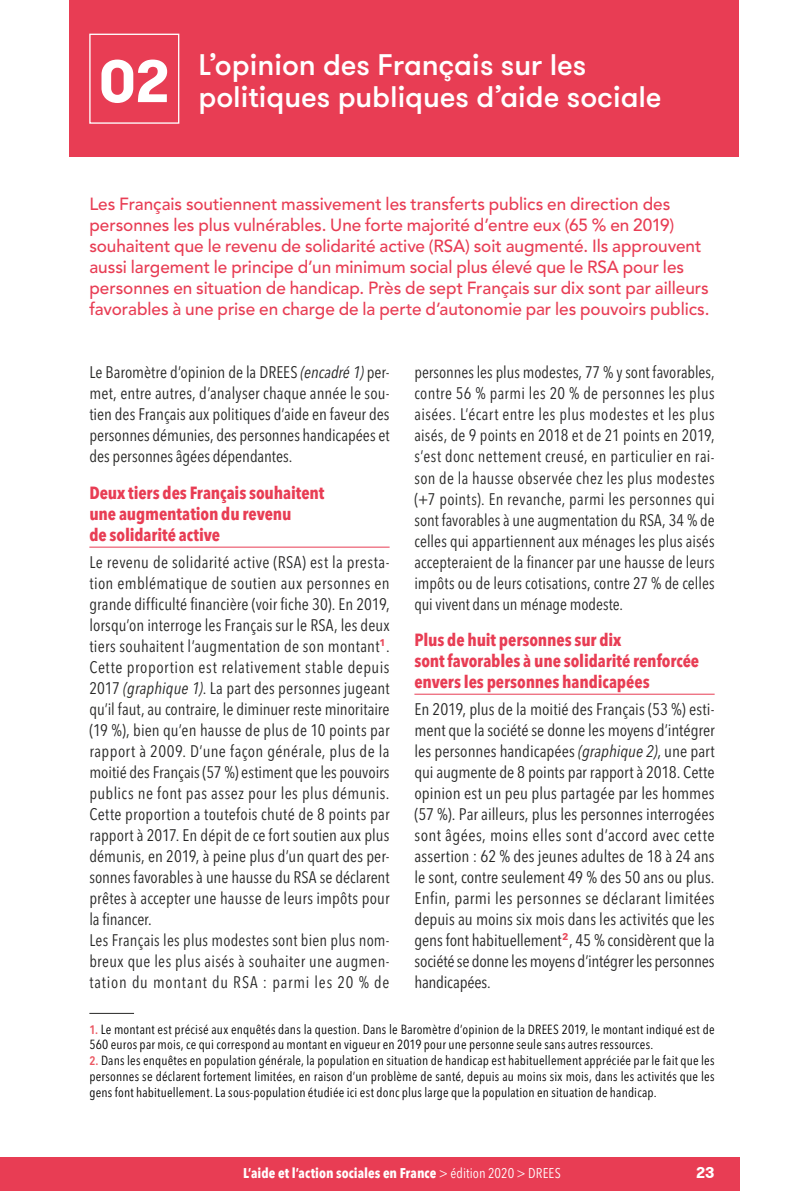
<style>
.page{position:relative;width:794px;height:1191px;background:#fff}
.page>*{position:absolute;margin:0;border:0;box-sizing:border-box;transform-origin:0 0}
.t1{font:500 29.75px/32.4px "GT Walsheim";letter-spacing:-.005em;color:#fff}
.t2{font:500 17.5px/21px "Avenir LT Std";color:#e83d54}
.t3{font:700 condensed 17.5px/21px "Avenir Next LT Pro";letter-spacing:-.005em;color:#e83d54}
.t4{font:condensed 16.62px/21px "Avenir Next LT Pro";letter-spacing:.005em;color:#272726;text-align:justify}
.t5{font:700 15.75px "GT Walsheim";color:#fff}
.t6{font:700 condensed 14px "Avenir Next LT Pro";color:#fff}
.t7{font:condensed 13.12px/15.8px "Avenir Next LT Pro";letter-spacing:.015em;color:#000}
.s1{font-style:italic}
.s2{font-weight:600;font-size:12.25px;color:#eb5762}
.s3{font-weight:400}
</style>
<div class="page">
<div style="left:0;top:1157px;width:739px;height:34px;background:#e83d54"></div>
<div style="left:69px;top:0;width:670px;height:156px;background:#e83d54"></div>
<div style="left:89px;top:34px;width:90px;height:90px;border:1px solid #fff"></div>
<hr style="left:89px;top:547px;width:300px;height:1px;background:#e83d54">
<hr style="left:414px;top:694px;width:300px;height:1px;background:#e83d54">
<hr style="left:89px;top:1013px;width:45px;height:1px;background:#272726">
<h1 class="t1" style="left:99px;top:47px;width:564px;text-indent:99px">L’opinion des Français sur les<br><sup>02</sup> politiques publiques d’aide sociale</h1>
<p class="t2" style="left:89px;top:194px;width:621px">Les Français soutiennent massivement les transferts publics en direction des personnes les plus vulnérables. Une forte majorité d’entre eux (65 % en 2019) souhaitent que le revenu de solidarité active (RSA) soit augmenté. Ils approuvent aussi largement le principe d’un minimum social plus élevé que le RSA pour les personnes en situation de handicap. Près de sept Français sur dix sont par ailleurs favorables à une prise en charge de la perte d’autonomie par les pouvoirs publics.</p>
<p class="t4" style="left:414px;top:362px;width:302px">personnes les plus modestes, 77 % y sont favorables, contre 56 % parmi les 20 % de personnes les plus aisées. L’écart entre les plus modestes et les plus aisés, de 9 points en 2018 et de 21 points en 2019, s’est donc nettement creusé, en particulier en rai&shy;son de la hausse observée chez les plus modestes (+7 points). En revanche, parmi les personnes qui sont favorables à une augmentation du RSA, 34 % de celles qui appartiennent aux ménages les plus aisés accepteraient de la financer par une hausse de leurs impôts ou de leurs cotisations, contre 27 % de celles qui vivent dans un ménage modeste.</p>
<p class="t3" style="left:414px;top:629px;width:286px">Plus de huit personnes sur dix<br>sont favorables à une solidarité renforcée envers les personnes handicapées</p>
<p class="t4" style="left:414px;top:698px;width:302px;text-align:left">En 2019, plus de la moitié des Français (53 %) esti&shy;ment que la société se donne les moyens d’intégrer les personnes handicapées <span class="s1">(graphique 2)</span>, une part qui augmente de 8 points par rapport à 2018. Cette opinion est un peu plus partagée par les hommes (57 %). Par ailleurs, plus les personnes interrogées sont âgées, moins elles sont d’accord avec cette assertion : 62 % des jeunes adultes de 18 à 24 ans le sont, contre seulement 49 % des 50 ans ou plus.<br>Enfin, parmi les personnes se déclarant limitées depuis au moins six mois dans les activités que les gens font habituellement<sup>2</sup>, 45 % considèrent que la société se donne les moyens d’intégrer les personnes handicapées.</p>
<p class="t7" style="left:89px;top:1021px;width:626px"><span class="s2">1.</span> Le montant est précisé aux enquêtés dans la question. Dans le Baromètre d’opinion de la DREES 2019, le montant indiqué est de<br>560 euros par mois, ce qui correspond au montant en vigueur en 2019 pour une personne seule sans autres ressources.</p>
<p class="t7" style="left:89px;top:1052px;width:627px;text-align:justify"><span class="s2">2.</span> Dans les enquêtes en population générale, la population en situation de handicap est habituellement appréciée par le fait que les personnes se déclarent fortement limitées, en raison d’un problème de santé, depuis au moins six mois, dans les activités que les gens font habituellement. La sous-population étudiée ici est donc plus large que la population en situation de handicap.</p>
<p class="t4" style="left:89px;top:362px;width:302px">Le Baromètre d’opinion de la DREES <span class="s1">(encadré 1)</span> per&shy;met, entre autres, d’analyser chaque année le sou&shy;tien des Français aux politiques d’aide en faveur des personnes démunies, des personnes handicapées et des personnes âgées dépendantes.</p>
<p class="t3" style="left:89px;top:482px;width:236px">Deux tiers des Français souhaitent une augmentation du revenu<br>de solidarité active</p>
<p class="t4" style="left:89px;top:551px;width:302px;text-align:left">Le revenu de solidarité active (RSA) est la presta&shy;tion emblématique de soutien aux personnes en grande difficulté financière (voir fiche 30). En 2019, lorsqu’on interroge les Français sur le RSA, les deux tiers souhaitent l’augmentation de son montant<sup>1</sup>.<br>Cette proportion est relativement stable depuis 2017 <span class="s1">(graphique 1)</span>. La part des personnes jugeant qu’il faut, au contraire, le diminuer reste minoritaire (19 %), bien qu’en hausse de plus de 10 points par rapport à 2009. D’une façon générale, plus de la moitié des Français (57 %) estiment que les pouvoirs publics ne font pas assez pour les plus démunis.<br>Cette proportion a toutefois chuté de 8 points par rapport à 2017. En dépit de ce fort soutien aux plus démunis, en 2019, à peine plus d’un quart des per&shy;sonnes favorables à une hausse du RSA se déclarent prêtes à accepter une hausse de leurs impôts pour la financer.<br>Les Français les plus modestes sont bien plus nom&shy;breux que les plus aisés à souhaiter une augmen&shy;tation du montant du RSA : parmi les 20 % de</p>
<p class="t6" style="left:243px;top:1165px;width:319px">L’aide et l’action sociales en France <span class="s3">&gt; édition 2020 &gt; DREES</span></p>
<p class="t5" style="left:696px;top:1162px;width:20px">23</p>
</div>
